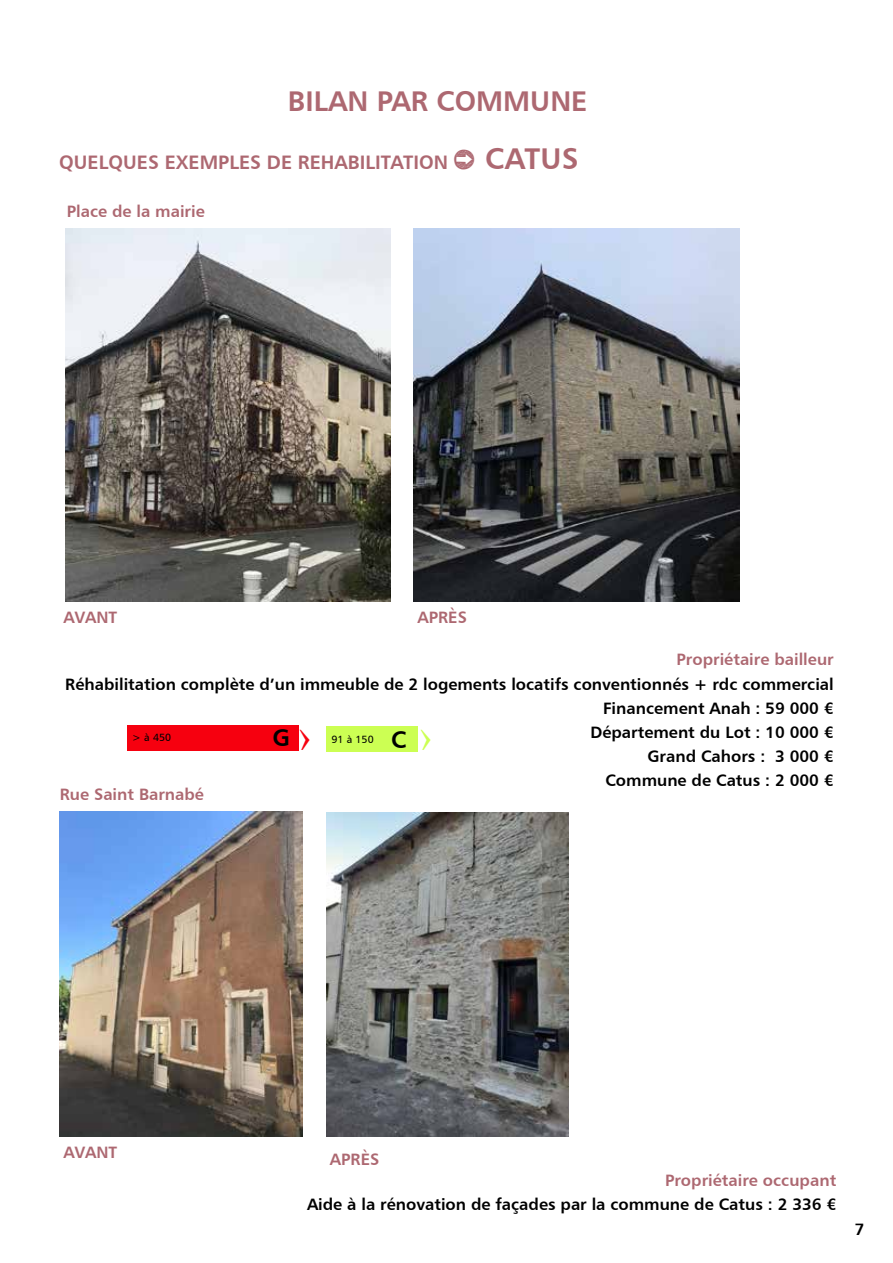
<style>
.page{position:relative;width:893px;height:1263px;background:#fff}
.page>*{position:absolute;margin:0;border:0;box-sizing:border-box;transform-origin:0 0}
.t1{font:28.5px "Humanist 777 BT Bold B";color:#ad6871}
.t2{font:24px "Humanist 777 BT Bold B";color:#000}
.t3{font:19.5px "Humanist 777 BT Bold B";color:#ad6871}
.t4{font:16.5px/24px "Humanist 777 BT Bold B";color:#000;text-align:right}
.t5{font:16.5px "Humanist 777 BT Bold B";color:#ad6871}
.t6{font:10.5px "Humanist 777 BT Roman B";letter-spacing:.01em;color:#000}
.s1{font-family:"KG Arrows";font-size:30px}
.s2{font-size:30px}
.s3{font-family:"Modern";font-size:48px;color:#f6000f}
.s4{font-family:"Modern";font-size:48px;color:#ccff53}
</style>
<div class="page">
<img style="left:414px;top:228px;width:325px;height:373px">
<img style="left:65px;top:228px;width:325px;height:374px">
<div style="left:127px;top:725px;width:172px;height:25px;background:#f6000f"></div>
<div style="left:326px;top:726px;width:91px;height:26px;background:#ccff53"></div>
<img style="left:59px;top:812px;width:244px;height:324px">
<img style="left:326px;top:812px;width:243px;height:324px">
<h1 class="t1" style="left:288px;top:83px;width:301px">BILAN PAR COMMUNE</h1>
<p class="t3" style="left:59px;top:149px;width:521px">QUELQUES EXEMPLES DE REHABILITATION <span class="s1">Z</span> <span class="s2">CATUS</span></p>
<p class="t5" style="left:67px;top:200px;width:140px">Place de la mairie</p>
<p class="t5" style="left:64px;top:607px;width:55px">AVANT</p>
<p class="t5" style="left:418px;top:607px;width:51px">APRÈS</p>
<p class="t5" style="left:676px;top:649px;width:159px">Propriétaire bailleur</p>
<p class="t4" style="left:65px;top:671px;width:770px">Réhabilitation complète d’un immeuble de 2 logements locatifs conventionnés + rdc commercial Financement Anah : 59 000 €<br>Département du Lot : 10 000 €<br>Grand Cahors : 3 000 €<br>Commune de Catus : 2 000 €</p>
<h2 class="t2" style="left:272px;top:722px;width:42px">G <span class="s3">&gt;</span></h2>
<p class="t6" style="left:132px;top:730px;width:41px">&gt; à 450</p>
<p class="t6" style="left:331px;top:733px;width:44px">91 à 150</p>
<h2 class="t2" style="left:391px;top:725px;width:44px">C <span class="s4">&gt;</span></h2>
<p class="t5" style="left:60px;top:783px;width:146px">Rue Saint Barnabé</p>
<p class="t5" style="left:64px;top:1142px;width:55px">AVANT</p>
<p class="t5" style="left:330px;top:1148px;width:51px">APRÈS</p>
<p class="t5" style="left:665px;top:1169px;width:173px">Propriétaire occupant</p>
<p class="t4" style="left:307px;top:1192px;width:531px">Aide à la rénovation de façades par la commune de Catus : 2 336 €</p>
<p class="t4" style="left:855px;top:1217px;width:11px">7</p>
</div>
